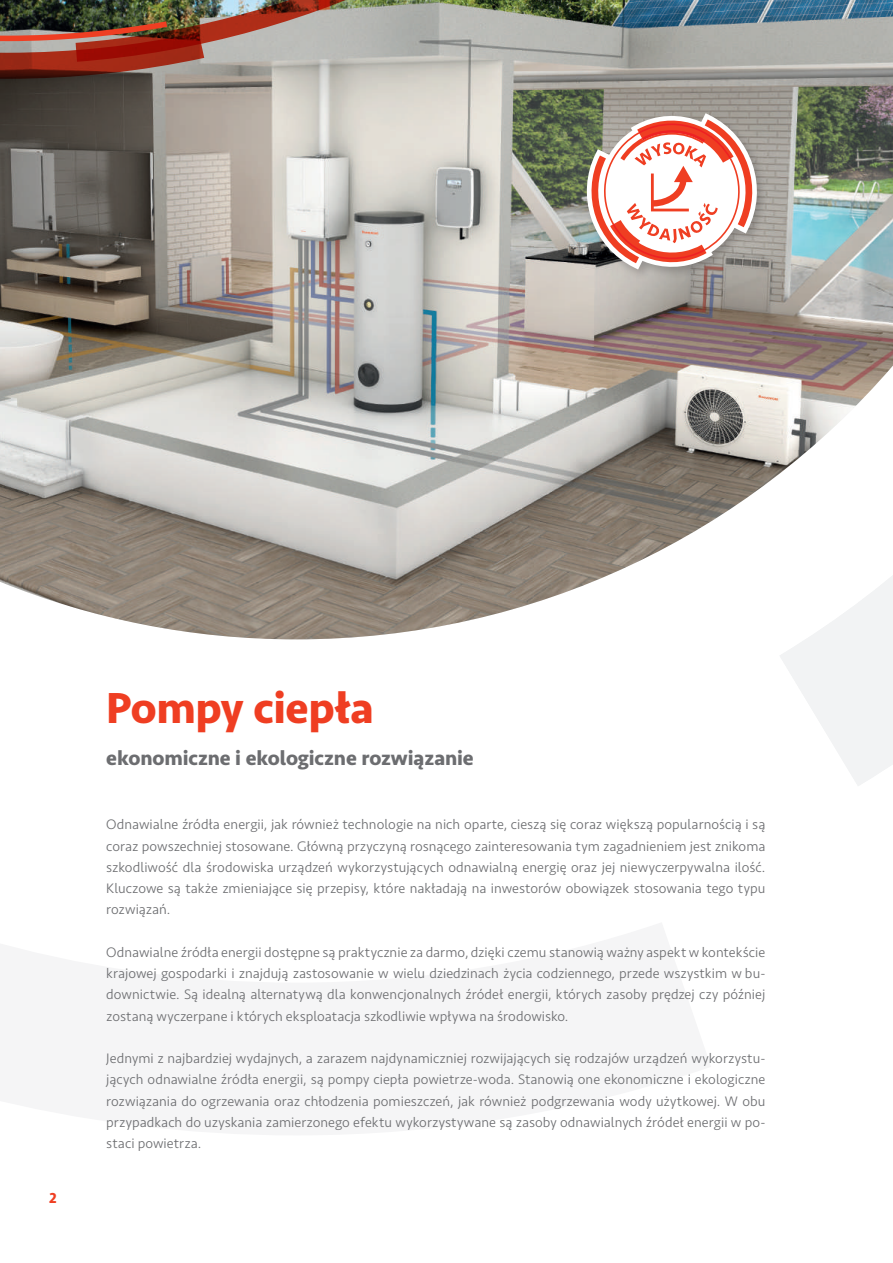
<style>
.page{position:relative;width:893px;height:1263px;background:#fff}
.page>*{position:absolute;margin:0;border:0;box-sizing:border-box;transform-origin:0 0}
.t1{font:700 45px "Seravek";letter-spacing:-.01em;color:#ef3e22}
.t2{font:700 21px "Seravek";color:#6c6d70}
.t3{font:700 15px "Seravek";color:#ef3e22}
.t4{font:300 14.25px/21.3px "Seravek";color:#6c6d70;text-align:justify}
</style>
<div class="page">
<svg style="left:780px;top:639px;width:113px;height:147px;fill:#f2f3f4"></svg>
<img style="left:0;top:0;width:893px;height:639px">
<div style="left:583px;top:110px;width:186px;height:171px;background:#231f20;opacity:.25"></div>
<svg style="left:580px;top:111px;width:180px;height:158px"></svg>
<img style="left:0;top:0;width:422px;height:79px">
<p class="t3" style="left:49px;top:1189px;width:9px">2</p>
<h1 class="t1" style="left:106px;top:680px;width:269px">Pompy ciepła</h1>
<h2 class="t2" style="left:106px;top:745px;width:369px">ekonomiczne i ekologiczne rozwiązanie</h2>
<p class="t4" style="left:106px;top:814px;width:661px">Odnawialne źródła energii, jak również technologie na nich oparte, cieszą się coraz większą popularnością i są coraz powszechniej stosowane. Główną przyczyną rosnącego zainteresowania tym zagadnieniem jest znikoma szkodliwość dla środowiska urządzeń wykorzystujących odnawialną energię oraz jej niewyczerpywalna ilość.<br>Kluczowe są także zmieniające się przepisy, które nakładają na inwestorów obowiązek stosowania tego typu rozwiązań.</p>
<p class="t4" style="left:106px;top:942px;width:661px">Odnawialne źródła energii dostępne są praktycznie za darmo, dzięki czemu stanowią ważny aspekt w kontekście krajowej gospodarki i znajdują zastosowanie w wielu dziedzinach życia codziennego, przede wszystkim w bu&shy;downictwie. Są idealną alternatywą dla konwencjonalnych źródeł energii, których zasoby prędzej czy później zostaną wyczerpane i których eksploatacja szkodliwie wpływa na środowisko.</p>
<p class="t4" style="left:106px;top:1048px;width:661px">Jednymi z najbardziej wydajnych, a zarazem najdynamiczniej rozwijających się rodzajów urządzeń wykorzystu&shy;jących odnawialne źródła energii, są pompy ciepła powietrze-woda. Stanowią one ekonomiczne i ekologiczne rozwiązania do ogrzewania oraz chłodzenia pomieszczeń, jak również podgrzewania wody użytkowej. W obu przypadkach do uzyskania zamierzonego efektu wykorzystywane są zasoby odnawialnych źródeł energii w po&shy;staci powietrza.</p>
</div>
